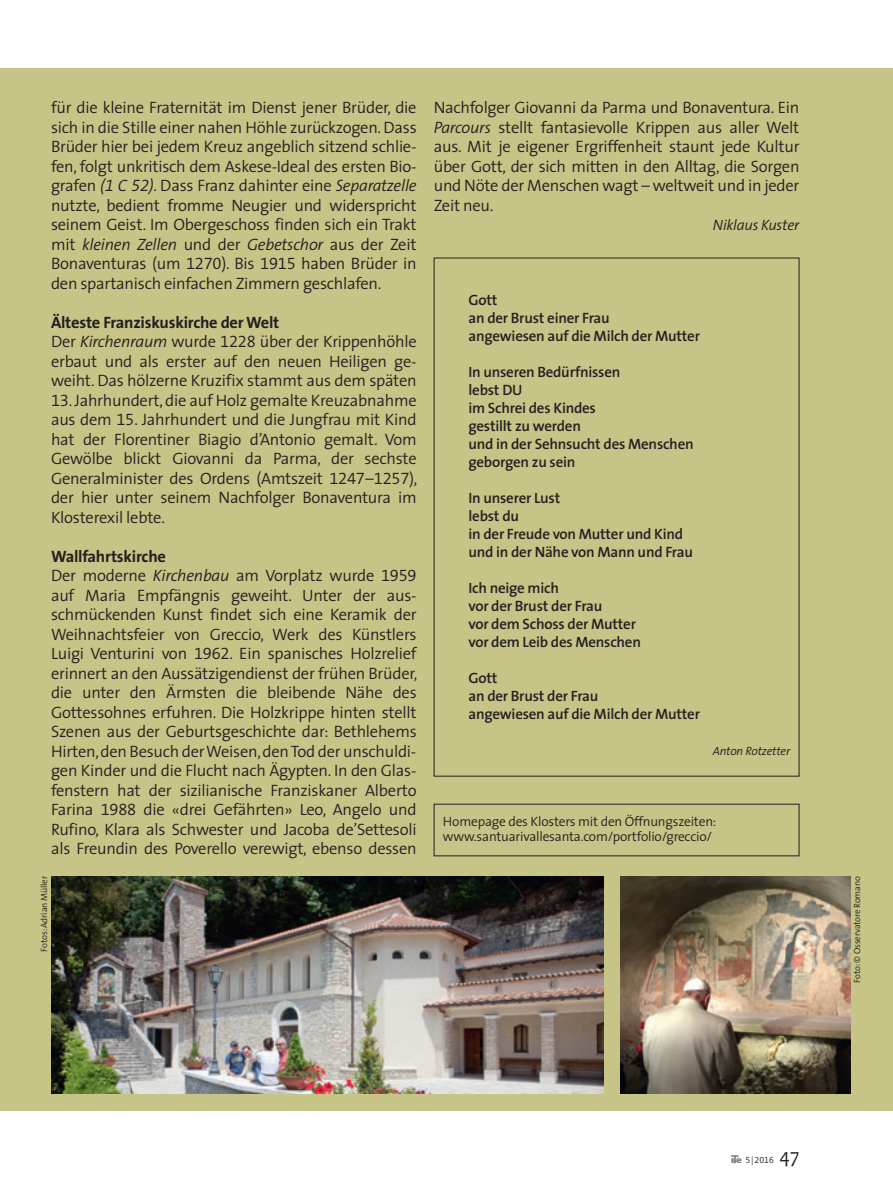
<style>
.page{position:relative;width:893px;height:1191px;background:#fff}
.page>*{position:absolute;margin:0;border:0;box-sizing:border-box;transform-origin:0 0}
.t1{font:21px "Candara";color:#231f20;scale:.94 1}
.t2{font:300 16.5px/19.5px "The Sans SN";letter-spacing:-.015em;color:#231f20;text-align:justify}
.t3{font:600 15px/18px "The Sans SN";letter-spacing:-.015em;color:#231f20}
.t4{font:italic 300 15px "The Sans SN";letter-spacing:-.015em;color:#231f20}
.t5{font:300 13.5px/15px "The Sans SN";letter-spacing:-.015em;color:#231f20}
.t6{font:italic 300 12px "The Sans SN";letter-spacing:-.015em;color:#231f20}
.t7{font:300 9px "The Sans SN";letter-spacing:-.015em;color:#231f20}
.s1{font-style:italic}
.s2{font-weight:700}
.s3{font-family:"Ite Font";font-weight:400;color:#808285}
</style>
<div class="page">
<div style="left:0;top:68px;width:893px;height:1042px;background:#c6c486"></div>
<div style="left:434px;top:804px;width:365px;height:52px;border:1px solid #231f20"></div>
<img style="left:51px;top:876px;width:553px;height:217px">
<img style="left:621px;top:876px;width:229px;height:217px">
<p class="t2" style="left:51px;top:99px;width:367px">für die kleine Fraternität im Dienst jener Brüder, die sich in die Stille einer nahen Höhle zurückzogen. Dass Brüder hier bei jedem Kreuz angeblich sitzend schlie&shy;fen, folgt unkritisch dem Askese-Ideal des ersten Bio&shy;grafen <span class="s1">(1 C 52)</span>. Dass Franz dahinter eine <span class="s1">Separatzelle </span>nutzte, bedient fromme Neugier und widerspricht seinem Geist. Im Obergeschoss finden sich ein Trakt mit <span class="s1">kleinen Zellen</span> und der <span class="s1">Gebetschor</span> aus der Zeit Bonaventuras (um 1270). Bis 1915 haben Brüder in den spartanisch einfachen Zimmern geschlafen.</p>
<p class="t2" style="left:51px;top:314px;width:367px;text-align:left"><span class="s2">Älteste Franziskuskirche der Welt<br></span>Der <span class="s1">Kirchenraum</span> wurde 1228 über der Krippenhöhle erbaut und als erster auf den neuen Heiligen ge&shy;weiht. Das hölzerne Kruzifix stammt aus dem späten</p>
<p class="t2" style="left:51px;top:392px;width:368px">13. Jahrhundert, die auf Holz gemalte Kreuzabnahme aus dem 15. Jahrhundert und die Jungfrau mit Kind hat der Florentiner Biagio d’Antonio gemalt. Vom Gewölbe blickt Giovanni da Parma, der sechste Generalminister des Ordens (Amtszeit 1247–1257), der hier unter seinem Nachfolger Bonaventura im Klosterexil lebte.</p>
<p class="t2" style="left:51px;top:548px;width:368px;text-align:left"><span class="s2">Wallfahrtskirche<br></span>Der moderne <span class="s1">Kirchenbau</span> am Vorplatz wurde 1959 auf Maria Empfängnis geweiht. Unter der aus&shy;schmückenden Kunst findet sich eine Keramik der Weihnachtsfeier von Greccio, Werk des Künstlers Luigi Venturini von 1962. Ein spanisches Holzrelief erinnert an den Aussätzigendienst der frühen Brüder, die unter den Ärmsten die bleibende Nähe des Gottessohnes erfuhren. Die Holzkrippe hinten stellt Szenen aus der Geburtsgeschichte dar: Bethlehems Hirten, den Besuch der Weisen, den Tod der unschuldi&shy;gen Kinder und die Flucht nach Ägypten. In den Glas&shy;fenstern hat der sizilianische Franziskaner Alberto Farina 1988 die «drei Gefährten» Leo, Angelo und Rufino, Klara als Schwester und Jacoba de’Settesoli als Freundin des Poverello verewigt, ebenso dessen</p>
<p class="t7" style="left:41px;top:951px;width:77px;rotate:-90deg">Fotos: Adrian Müller</p>
<p class="t2" style="left:434px;top:99px;width:367px">Nachfolger Giovanni da Parma und Bonaventura. Ein <span class="s1">Parcours</span> stellt fantasievolle Krippen aus aller Welt aus. Mit je eigener Ergriffenheit staunt jede Kultur über Gott, der sich mitten in den Alltag, die Sorgen und Nöte der Menschen wagt – weltweit und in jeder Zeit neu.</p>
<p class="t4" style="left:713px;top:219px;width:88px">Niklaus Kuster</p>
<p class="t3" style="left:468px;top:292px;width:233px">Gott<br>an der Brust einer Frau<br>angewiesen auf die Milch der Mutter</p>
<p class="t3" style="left:468px;top:364px;width:227px">In unseren Bedürfnissen<br>lebst DU<br>im Schrei des Kindes<br>gestillt zu werden<br>und in der Sehnsucht des Menschen geborgen zu sein</p>
<p class="t3" style="left:468px;top:490px;width:226px">In unserer Lust<br>lebst du<br>in der Freude von Mutter und Kind und in der Nähe von Mann und Frau</p>
<p class="t3" style="left:468px;top:580px;width:174px">Ich neige mich<br>vor der Brust der Frau<br>vor dem Schoss der Mutter vor dem Leib des Menschen</p>
<p class="t3" style="left:468px;top:670px;width:233px">Gott<br>an der Brust der Frau<br>angewiesen auf die Milch der Mutter</p>
<p class="t6" style="left:713px;top:746px;width:79px">Anton Rotzetter</p>
<p class="t5" style="left:443px;top:815px;width:275px">Homepage des Klosters mit den Öffnungszeiten: www.santuarivallesanta.com/portfolio/greccio/</p>
<p class="t7" style="left:853px;top:982px;width:108px;rotate:-90deg">Foto: © Osservatore Romano</p>
<p class="t7" style="left:731px;top:1156px;width:45px"><span class="s3">a</span> 5|2016</p>
<p class="t1" style="left:780px;top:1143px;width:23px">47</p>
</div>
